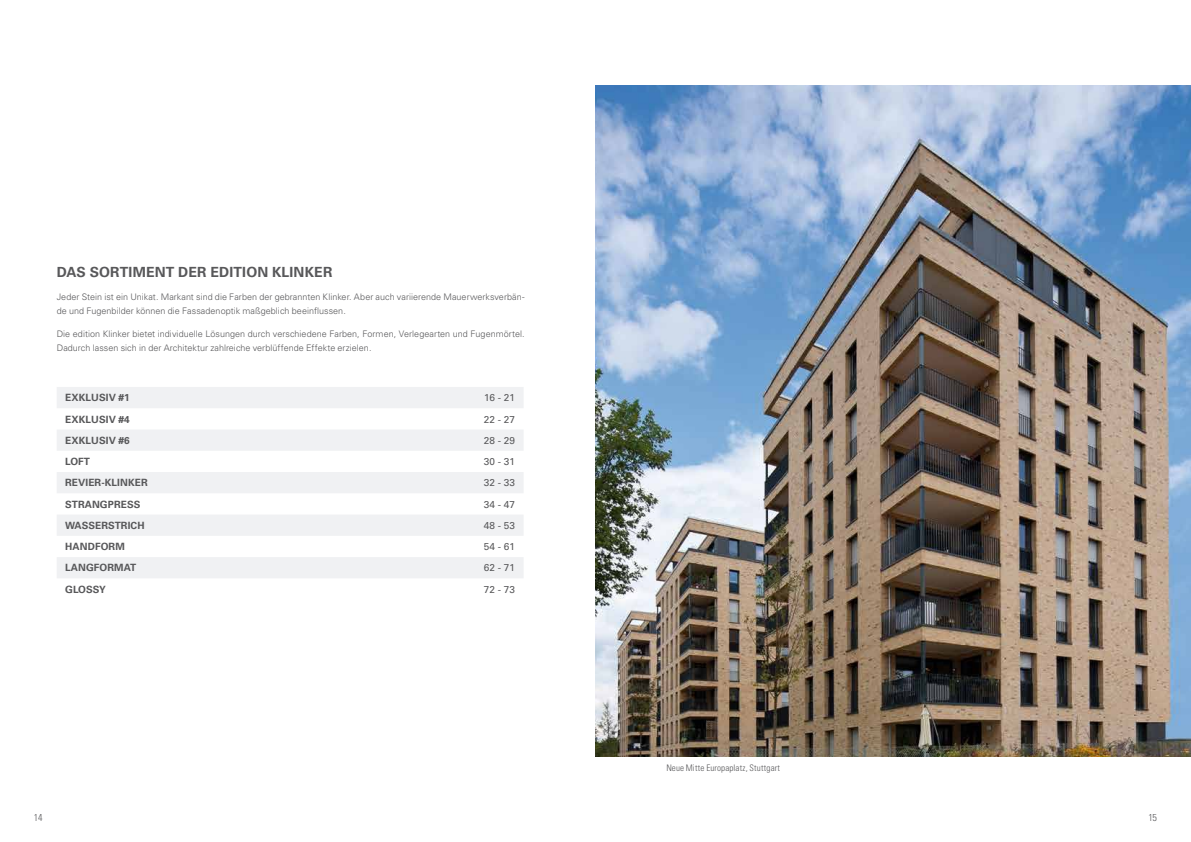
<style>
.page{position:relative;width:1191px;height:842px;background:#fff}
.page>*{position:absolute;margin:0;border:0;box-sizing:border-box;transform-origin:0 0}
.t1{font:700 14px "Univers LT Std";letter-spacing:.015em;color:#58585a}
.t2{font:700 10px "Univers LT Std";letter-spacing:.01em;color:#58585a}
.t3{font:10px "Univers LT Std";letter-spacing:.01em;color:#58585a}
.t4{font:300 condensed 10px "Univers LT Std";color:#58585a}
.t5{font:300 9px/14px "Univers LT Std";letter-spacing:.005em;color:#58585a}
.t6{font:300 condensed 9px "Univers LT Std";letter-spacing:.01em;color:#58585a}
</style>
<div class="page">
<svg style="left:57px;top:387px;width:466px;height:191px;fill:#f0f1f3"></svg>
<img style="left:595px;top:85px;width:596px;height:672px">
<h1 class="t1" style="left:57px;top:263px;width:277px">DAS SORTIMENT DER EDITION KLINKER</h1>
<p class="t5" style="left:57px;top:290px;width:469px">Jeder Stein ist ein Unikat. Markant sind die Farben der gebrannten Klinker. Aber auch variierende Mauerwerksverbän&shy;de und Fugenbilder können die Fassadenoptik maßgeblich beeinflussen.</p>
<p class="t5" style="left:57px;top:326px;width:469px">Die edition Klinker bietet individuelle Lösungen durch verschiedene Farben, Formen, Verlegearten und Fugenmörtel.<br>Dadurch lassen sich in der Architektur zahlreiche verblüffende Effekte erzielen.</p>
<p class="t2" style="left:65px;top:392px;width:66px">EXKLUSIV #1</p>
<p class="t3" style="left:484px;top:392px;width:33px">16 - 21</p>
<p class="t2" style="left:65px;top:413px;width:66px">EXKLUSIV #4</p>
<p class="t3" style="left:484px;top:413px;width:33px">22 - 27</p>
<p class="t2" style="left:65px;top:434px;width:66px">EXKLUSIV #6</p>
<p class="t3" style="left:484px;top:434px;width:33px">28 - 29</p>
<p class="t2" style="left:65px;top:456px;width:26px">LOFT</p>
<p class="t3" style="left:484px;top:456px;width:33px">30 - 31</p>
<p class="t2" style="left:65px;top:477px;width:84px">REVIER-KLINKER</p>
<p class="t3" style="left:484px;top:477px;width:33px">32 - 33</p>
<p class="t2" style="left:65px;top:498px;width:77px">STRANGPRESS</p>
<p class="t3" style="left:484px;top:498px;width:33px">34 - 47</p>
<p class="t2" style="left:65px;top:519px;width:81px">WASSERSTRICH</p>
<p class="t3" style="left:484px;top:519px;width:33px">48 - 53</p>
<p class="t2" style="left:65px;top:541px;width:61px">HANDFORM</p>
<p class="t3" style="left:484px;top:541px;width:33px">54 - 61</p>
<p class="t2" style="left:65px;top:562px;width:72px">LANGFORMAT</p>
<p class="t3" style="left:484px;top:562px;width:33px">62 - 71</p>
<p class="t2" style="left:65px;top:583px;width:42px">GLOSSY</p>
<p class="t3" style="left:484px;top:583px;width:33px">72 - 73</p>
<p class="t6" style="left:666px;top:762px;width:115px">Neue Mitte Europaplatz, Stuttgart</p>
<p class="t4" style="left:34px;top:812px;width:10px">14</p>
<p class="t4" style="left:1148px;top:812px;width:10px">15</p>
</div>
